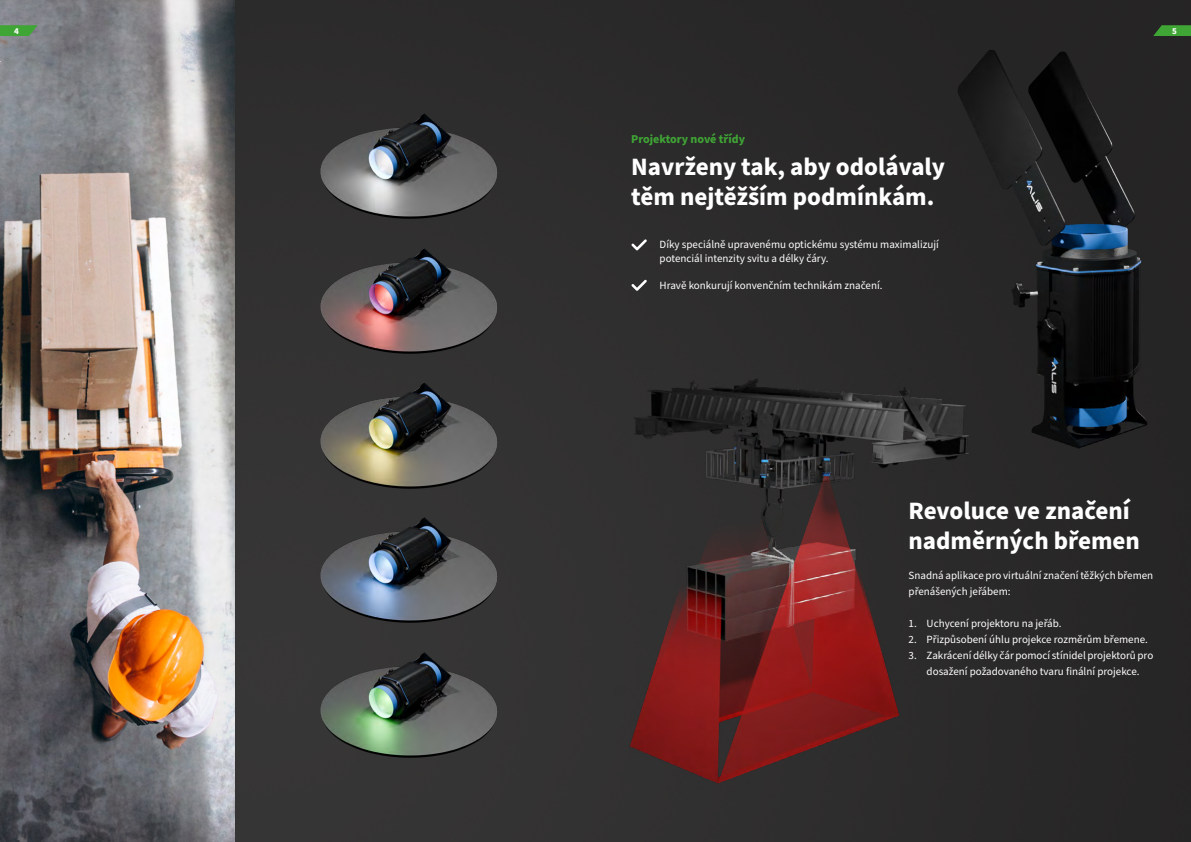
<style>
.page{position:relative;width:1191px;height:842px;background:#fff}
.page>*{position:absolute;margin:0;border:0;box-sizing:border-box;transform-origin:0 0}
.t1{font:700 25px/30px "Source Sans Pro";color:#fff}
.t2{font:700 12px "Source Sans Pro";color:#3fa535}
.t3{font:11px/16px "Source Sans Pro";color:#fff}
.t4{font:700 9px "Source Sans Pro";color:#fff}
</style>
<div class="page">
<img style="left:0;top:0;width:1191px;height:842px">
<img style="left:312px;top:84px;width:190px;height:674px">
<svg style="left:631px;top:239px;width:16px;height:12px"></svg>
<svg style="left:631px;top:280px;width:16px;height:11px"></svg>
<svg style="left:0;top:25px;width:38px;height:11px"></svg>
<svg style="left:1153px;top:25px;width:38px;height:9px"></svg>
<img style="left:583px;top:345px;width:413px;height:458px">
<img style="left:946px;top:34px;width:245px;height:432px">
<p class="t4" style="left:14px;top:25px;width:6px">4</p>
<p class="t4" style="left:1172px;top:25px;width:6px">5</p>
<p class="t2" style="left:631px;top:131px;width:115px">Projektory nové třídy</p>
<h1 class="t1" style="left:631px;top:152px;width:315px">Navrženy tak, aby odolávaly těm nejtěžším podmínkám.</h1>
<p class="t3" style="left:659px;top:238px;width:281px;line-height:13.2px">Díky speciálně upravenému optickému systému maximalizují potenciál intenzity svitu a délky čáry.</p>
<p class="t3" style="left:659px;top:278px;width:224px">Hravě konkurují konvenčním technikám značení.</p>
<h1 class="t1" style="left:908px;top:496px;width:233px">Revoluce ve značení nadměrných břemen</h1>
<p class="t3" style="left:908px;top:568px;width:246px">Snadná aplikace pro virtuální značení těžkých břemen přenášených jeřábem:</p>
<p class="t3" style="left:908px;top:616px;width:154px">1. Uchycení projektoru na jeřáb.</p>
<p class="t3" style="left:908px;top:632px;width:241px">2. Přizpůsobení úhlu projekce rozměrům břemene.</p>
<p class="t3" style="left:908px;top:648px;width:246px;text-align:center">3. Zakrácení délky čár pomocí stínidel projektorů pro dosažení požadovaného tvaru finální projekce.</p>
</div>
